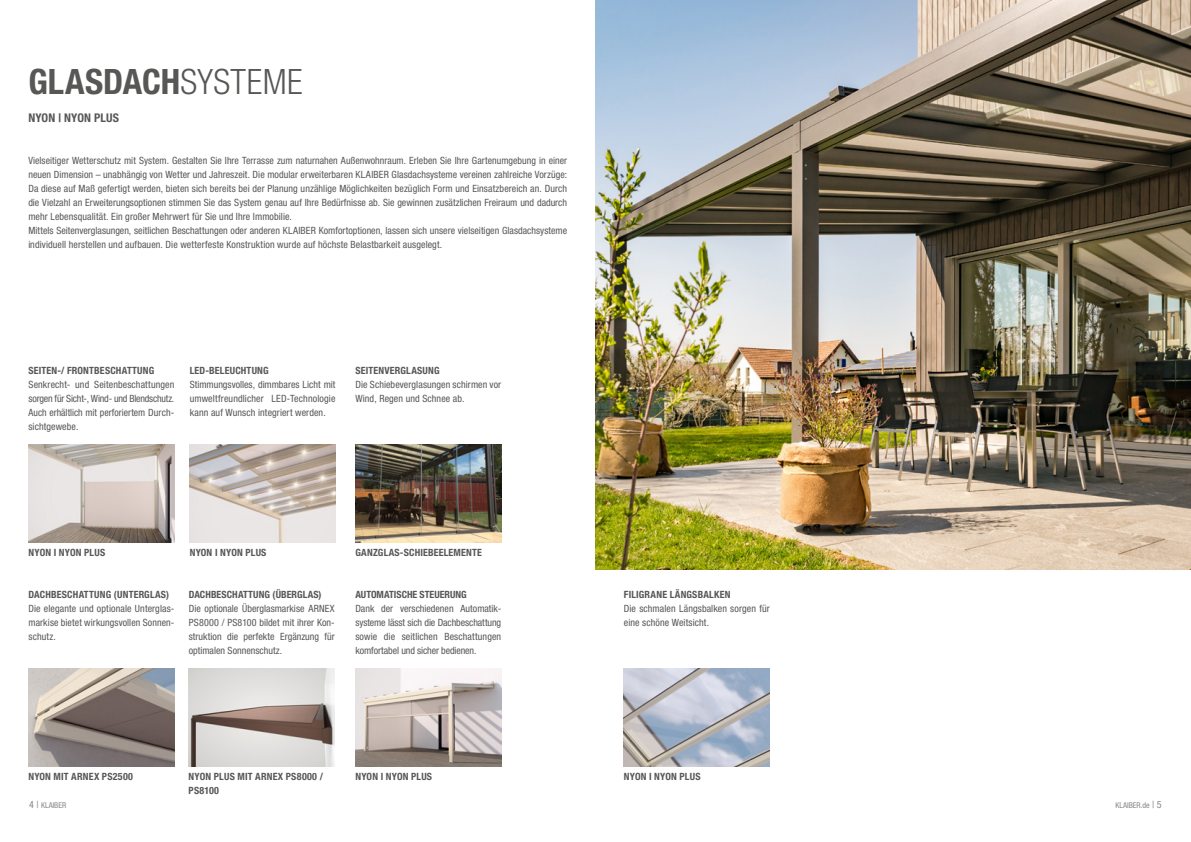
<style>
.page{position:relative;width:1191px;height:842px;background:#fff}
.page>*{position:absolute;margin:0;border:0;box-sizing:border-box;transform-origin:0 0}
.t1{font:700 condensed 35px "Helvetica Neue LT Std";color:#575756}
.t2{font:700 condensed 12px "Helvetica Neue LT Std";letter-spacing:.01em;color:#575756}
.t3{font:condensed 10px/14px "Helvetica Neue LT Std";letter-spacing:.005em;color:#575756;text-align:justify}
.t4{font:700 condensed 10px/14px "Helvetica Neue LT Std";letter-spacing:.02em;color:#575756}
.t5{font:700 condensed 10px "Helvetica Neue LT Std";letter-spacing:-.005em;color:#575756}
.t6{font:condensed 8px "Helvetica Neue LT Std";color:#878787}
.s1{font-weight:300}
.s2{font-size:10px}
</style>
<div class="page">
<img style="left:190px;top:444px;width:145px;height:98px">
<img style="left:28px;top:444px;width:146px;height:98px">
<img style="left:355px;top:668px;width:146px;height:98px">
<img style="left:28px;top:668px;width:146px;height:98px">
<img style="left:189px;top:668px;width:145px;height:98px">
<img style="left:355px;top:444px;width:146px;height:98px">
<img style="left:595px;top:0;width:596px;height:570px">
<img style="left:624px;top:668px;width:145px;height:98px">
<h1 class="t1" style="left:28px;top:60px;width:276px">GLASDACH<span class="s1">SYSTEME</span></h1>
<p class="t2" style="left:28px;top:110px;width:92px">NYON | NYON PLUS</p>
<p class="t3" style="left:28px;top:153px;width:540px;text-align:left">Vielseitiger Wetterschutz mit System. Gestalten Sie Ihre Terrasse zum naturnahen Außenwohnraum. Erleben Sie Ihre Gartenumgebung in einer neuen Dimension – unabhängig von Wetter und Jahreszeit. Die modular erweiterbaren KLAIBER Glasdachsysteme vereinen zahlreiche Vorzüge:<br>Da diese auf Maß gefertigt werden, bieten sich bereits bei der Planung unzählige Möglichkeiten bezüglich Form und Einsatzbereich an. Durch die Vielzahl an Erweiterungsoptionen stimmen Sie das System genau auf Ihre Bedürfnisse ab. Sie gewinnen zusätzlichen Freiraum und dadurch mehr Lebensqualität. Ein großer Mehrwert für Sie und Ihre Immobilie.<br>Mittels Seitenverglasungen, seitlichen Beschattungen oder anderen KLAIBER Komfortoptionen, lassen sich unsere vielseitigen Glasdachsysteme individuell herstellen und aufbauen. Die wetterfeste Konstruktion wurde auf höchste Belastbarkeit ausgelegt.</p>
<p class="t4" style="left:28px;top:363px;width:127px">SEITEN-/ FRONTBESCHATTUNG</p>
<p class="t3" style="left:28px;top:377px;width:147px">Senkrecht- und Seitenbeschattungen sorgen für Sicht-, Wind- und Blendschutz.<br>Auch erhältlich mit perforiertem Durch&shy;sichtgewebe.</p>
<p class="t4" style="left:190px;top:363px;width:80px">LED-BELEUCHTUNG</p>
<p class="t3" style="left:190px;top:377px;width:147px">Stimmungsvolles, dimmbares Licht mit umweltfreundlicher LED-Technologie kann auf Wunsch integriert werden.</p>
<p class="t4" style="left:355px;top:363px;width:86px">SEITENVERGLASUNG</p>
<p class="t3" style="left:355px;top:377px;width:147px">Die Schiebeverglasungen schirmen vor<br>Wind, Regen und Schnee ab.</p>
<p class="t4" style="left:28px;top:545px;width:78px">NYON I NYON PLUS</p>
<p class="t4" style="left:190px;top:545px;width:78px">NYON I NYON PLUS</p>
<p class="t4" style="left:355px;top:545px;width:128px">GANZGLAS-SCHIEBEELEMENTE</p>
<p class="t4" style="left:28px;top:587px;width:142px">DACHBESCHATTUNG (UNTERGLAS)</p>
<p class="t3" style="left:28px;top:601px;width:147px">Die elegante und optionale Unterglas&shy;markise bietet wirkungsvollen Sonnen&shy;schutz.</p>
<p class="t4" style="left:189px;top:587px;width:134px">DACHBESCHATTUNG (ÜBERGLAS)</p>
<p class="t3" style="left:189px;top:601px;width:147px">Die optionale Überglasmarkise ARNEX PS8000 / PS8100 bildet mit ihrer Kon&shy;struktion die perfekte Ergänzung für optimalen Sonnenschutz.</p>
<p class="t5" style="left:355px;top:588px;width:113px">AUTOMATISCHE STEUERUNG</p>
<p class="t3" style="left:355px;top:601px;width:147px">Dank der verschiedenen Automatik&shy;systeme lässt sich die Dachbeschattung sowie die seitlichen Beschattungen komfortabel und sicher bedienen.</p>
<p class="t4" style="left:624px;top:587px;width:108px">FILIGRANE LÄNGSBALKEN</p>
<p class="t3" style="left:624px;top:601px;width:147px">Die schmalen Längsbalken sorgen für eine schöne Weitsicht.</p>
<p class="t4" style="left:28px;top:769px;width:106px">NYON MIT ARNEX PS2500</p>
<p class="t4" style="left:355px;top:769px;width:78px">NYON I NYON PLUS</p>
<p class="t4" style="left:189px;top:769px;width:136px">NYON PLUS MIT ARNEX PS8000 /<br>PS8100</p>
<p class="t4" style="left:624px;top:769px;width:78px">NYON I NYON PLUS</p>
<p class="t6" style="left:29px;top:801px;width:39px"><span class="s2">4 |</span> KLAIBER</p>
<p class="t6" style="left:1115px;top:801px;width:48px">KLAIBER.de <span class="s2">| 5</span></p>
</div>
